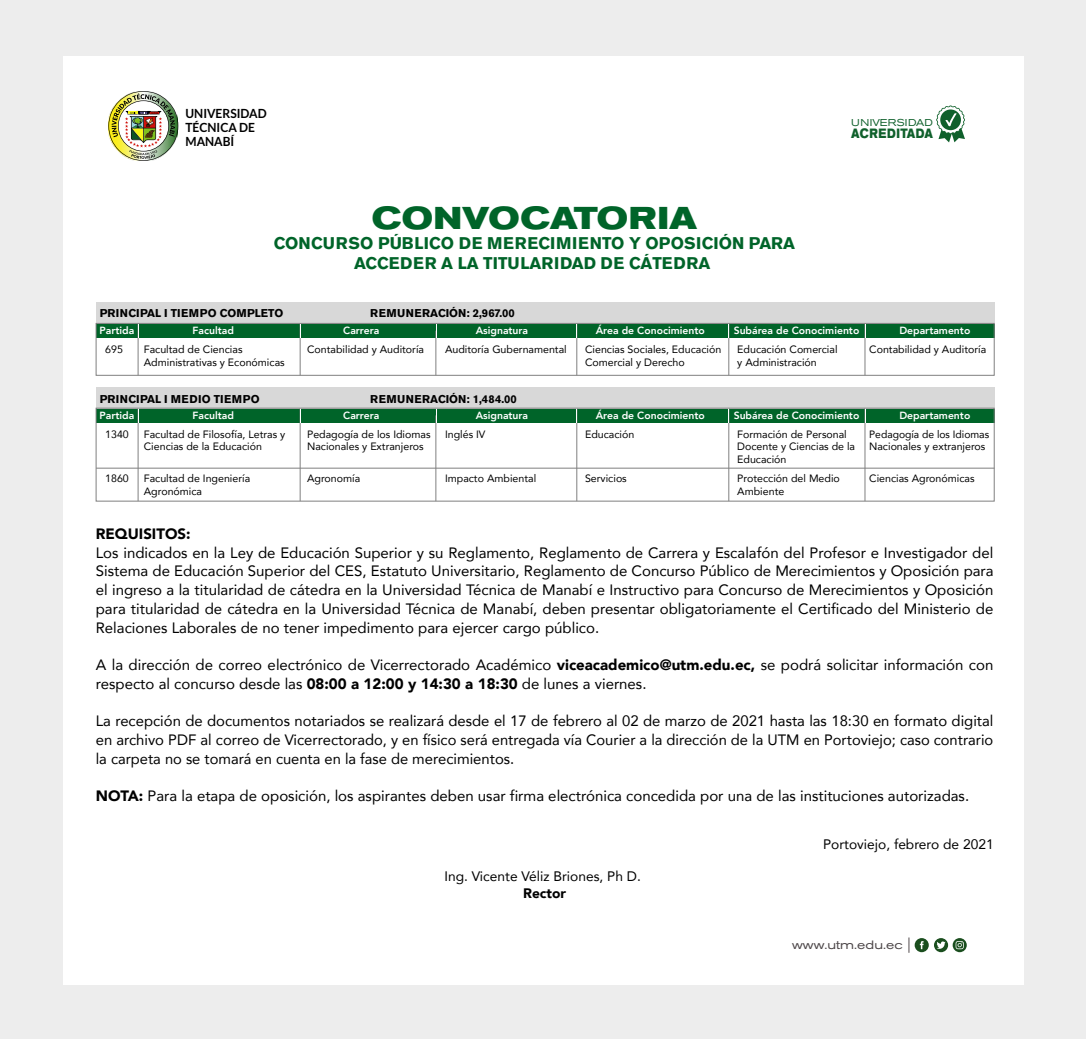
<style>
.page{position:relative;width:1086px;height:1039px;background:#fff}
.page>*{position:absolute;margin:0;border:0;box-sizing:border-box;transform-origin:0 0}
.t1{font:700 expanded 31.25px "Akzidenz Grotesk BE";color:#006429}
.t2{font:700 16.75px/20px "Akzidenz Grotesk BE";color:#006429;text-align:center}
.t3{font:15px/18.8px "Avenir";color:#000;text-align:justify}
.t4{font:900 15px "Avenir";color:#000}
.t5{font:13.75px "Avenir";color:#000}
.t6{font:900 13.75px "Avenir";color:#000}
.t7{font:700 expanded 13.38px "Akzidenz Grotesk BE";letter-spacing:.04em;color:#0f602b;scale:.71 1}
.t8{font:700 12.62px/14px "Lato";color:#000;scale:.95 1}
.t9{font:expanded 12px "Akzidenz Grotesk BE";color:#4d4749}
.t10{font:700 11.25px "Akzidenz Grotesk BE";letter-spacing:.02em;color:#000}
.t11{font:700 11.25px "Akzidenz Grotesk BE";color:#000}
.t12{font:700 11.25px "Akzidenz Grotesk BE";letter-spacing:.04em;color:#000}
.t13{font:10.62px "Avenir";color:#000}
.t14{font:800 10.38px "Avenir";color:#fff}
.t15{font:expanded 9.88px "Akzidenz Grotesk BE";letter-spacing:.02em;color:#0f602b}
.s1{font-weight:900}
</style>
<div class="page">
<div style="left:0;top:0;width:1085px;height:1038px;background:#ededed"></div>
<div style="left:63px;top:56px;width:960px;height:928px;background:#fff"></div>
<svg style="left:914px;top:937px;width:14px;height:15px"></svg>
<svg style="left:933px;top:937px;width:14px;height:15px"></svg>
<svg style="left:952px;top:937px;width:14px;height:15px"></svg>
<svg style="left:919px;top:940px;width:4px;height:9px"></svg>
<svg style="left:936px;top:941px;width:9px;height:7px"></svg>
<svg style="left:955px;top:940px;width:8px;height:9px"></svg>
<svg style="left:908px;top:937px;width:1px;height:15px"></svg>
<svg style="left:936px;top:105px;width:28px;height:37px"></svg>
<div style="left:96px;top:323px;width:897px;height:15px;background:#006429"></div>
<div style="left:96px;top:302px;width:898px;height:22px;background:#d8d8d8"></div>
<hr style="left:138px;top:323px;width:1px;height:52px;background:#808080">
<svg style="left:138px;top:325px;width:1px;height:13px"></svg>
<hr style="left:300px;top:323px;width:1px;height:52px;background:#808080">
<svg style="left:300px;top:325px;width:1px;height:13px"></svg>
<hr style="left:576px;top:323px;width:1px;height:52px;background:#808080">
<svg style="left:576px;top:325px;width:1px;height:13px"></svg>
<hr style="left:728px;top:323px;width:1px;height:52px;background:#808080">
<svg style="left:728px;top:325px;width:1px;height:13px"></svg>
<hr style="left:864px;top:323px;width:1px;height:52px;background:#808080">
<svg style="left:864px;top:325px;width:1px;height:13px"></svg>
<hr style="left:435px;top:330px;width:1px;height:45px;background:#808080">
<div style="left:96px;top:323px;width:898px;height:52px;border:1px solid #808080"></div>
<div style="left:96px;top:408px;width:897px;height:14px;background:#006429"></div>
<div style="left:96px;top:387px;width:898px;height:21px;background:#d8d8d8"></div>
<hr style="left:138px;top:408px;width:1px;height:93px;background:#808080">
<svg style="left:138px;top:410px;width:1px;height:12px"></svg>
<hr style="left:300px;top:408px;width:1px;height:93px;background:#808080">
<svg style="left:300px;top:410px;width:1px;height:12px"></svg>
<hr style="left:576px;top:408px;width:1px;height:93px;background:#808080">
<svg style="left:576px;top:410px;width:1px;height:12px"></svg>
<hr style="left:728px;top:408px;width:1px;height:93px;background:#808080">
<svg style="left:728px;top:410px;width:1px;height:12px"></svg>
<hr style="left:864px;top:408px;width:1px;height:93px;background:#808080">
<svg style="left:864px;top:410px;width:1px;height:12px"></svg>
<hr style="left:435px;top:415px;width:1px;height:86px;background:#808080">
<div style="left:96px;top:408px;width:898px;height:93px;border:1px solid #808080"></div>
<hr style="left:96px;top:468px;width:898px;height:1px;background:#808080">
<img style="left:108px;top:91px;width:70px;height:70px">
<p class="t8" style="left:185px;top:106px;width:87px">UNIVERSIDAD<br>TÉCNICA DE<br>MANABÍ</p>
<h1 class="t1" style="left:371px;top:199px;width:327px">CONVOCATORIA</h1>
<p class="t2" style="left:274px;top:233px;width:522px">CONCURSO PÚBLICO DE MERECIMIENTO Y OPOSICIÓN PARA<br>ACCEDER A LA TITULARIDAD DE CÁTEDRA</p>
<p class="t15" style="left:851px;top:116px;width:83px">UNIVERSIDAD</p>
<p class="t7" style="left:851px;top:125px;width:117px">ACREDITADA</p>
<p class="t11" style="left:100px;top:307px;width:185px">PRINCIPAL I TIEMPO COMPLETO</p>
<p class="t10" style="left:370px;top:307px;width:146px">REMUNERACIÓN: 2,967.00</p>
<p class="t13" style="left:105px;top:341px;width:19px">695</p>
<p class="t13" style="left:144px;top:341px;width:100px">Facultad de Ciencias</p>
<p class="t13" style="left:307px;top:341px;width:118px">Contabilidad y Auditoría</p>
<p class="t13" style="left:445px;top:341px;width:123px">Auditoría Gubernamental</p>
<p class="t13" style="left:585px;top:341px;width:138px">Ciencias Sociales, Educación</p>
<p class="t13" style="left:737px;top:341px;width:102px">Educación Comercial</p>
<p class="t13" style="left:868px;top:341px;width:118px">Contabilidad y Auditoría</p>
<p class="t13" style="left:144px;top:353px;width:142px">Administrativas y Económicas</p>
<p class="t13" style="left:585px;top:353px;width:101px">Comercial y Derecho</p>
<p class="t13" style="left:737px;top:353px;width:81px">y Administración</p>
<p class="t14" style="left:99px;top:322px;width:36px">Partida</p>
<p class="t14" style="left:192px;top:322px;width:43px">Facultad</p>
<p class="t14" style="left:343px;top:322px;width:38px">Carrera</p>
<p class="t14" style="left:475px;top:322px;width:54px">Asignatura</p>
<p class="t14" style="left:595px;top:322px;width:111px">Área de Conocimiento</p>
<p class="t14" style="left:733px;top:322px;width:127px">Subárea de Conocimiento</p>
<p class="t14" style="left:899px;top:322px;width:72px">Departamento</p>
<p class="t12" style="left:100px;top:392px;width:161px">PRINCIPAL I MEDIO TIEMPO</p>
<p class="t10" style="left:370px;top:392px;width:148px">REMUNERACIÓN: 1,484.00</p>
<p class="t13" style="left:105px;top:426px;width:25px">1340</p>
<p class="t13" style="left:144px;top:426px;width:143px">Facultad de Filosofía, Letras y</p>
<p class="t13" style="left:307px;top:426px;width:125px">Pedagogía de los Idiomas</p>
<p class="t13" style="left:445px;top:426px;width:42px">Inglés IV</p>
<p class="t13" style="left:585px;top:426px;width:51px">Educación</p>
<p class="t13" style="left:737px;top:426px;width:111px">Formación de Personal</p>
<p class="t13" style="left:868px;top:426px;width:122px">Pedagogía de los Idiomas</p>
<p class="t13" style="left:144px;top:438px;width:120px">Ciencias de la Educación</p>
<p class="t13" style="left:307px;top:438px;width:118px">Nacionales y Extranjeros</p>
<p class="t13" style="left:737px;top:438px;width:119px">Docente y Ciencias de la</p>
<p class="t13" style="left:868px;top:438px;width:118px">Nacionales y extranjeros</p>
<p class="t13" style="left:737px;top:450px;width:51px">Educación</p>
<p class="t13" style="left:105px;top:470px;width:25px">1860</p>
<p class="t13" style="left:144px;top:470px;width:108px">Facultad de Ingeniería</p>
<p class="t13" style="left:307px;top:470px;width:55px">Agronomía</p>
<p class="t13" style="left:445px;top:470px;width:93px">Impacto Ambiental</p>
<p class="t13" style="left:585px;top:470px;width:43px">Servicios</p>
<p class="t13" style="left:737px;top:470px;width:104px">Protección del Medio</p>
<p class="t13" style="left:868px;top:470px;width:107px">Ciencias Agronómicas</p>
<p class="t13" style="left:144px;top:482px;width:60px">Agronómica</p>
<p class="t13" style="left:737px;top:482px;width:49px">Ambiente</p>
<p class="t14" style="left:99px;top:407px;width:36px">Partida</p>
<p class="t14" style="left:192px;top:407px;width:43px">Facultad</p>
<p class="t14" style="left:343px;top:407px;width:38px">Carrera</p>
<p class="t14" style="left:475px;top:407px;width:54px">Asignatura</p>
<p class="t14" style="left:595px;top:407px;width:111px">Área de Conocimiento</p>
<p class="t14" style="left:733px;top:407px;width:127px">Subárea de Conocimiento</p>
<p class="t14" style="left:899px;top:407px;width:72px">Departamento</p>
<p class="t4" style="left:96px;top:520px;width:96px">REQUISITOS:</p>
<p class="t3" style="left:96px;top:542px;width:899px">Los indicados en la Ley de Educación Superior y su Reglamento, Reglamento de Carrera y Escalafón del Profesor e Investigador del Sistema de Educación Superior del CES, Estatuto Universitario, Reglamento de Concurso Público de Merecimientos y Oposición para el ingreso a la titularidad de cátedra en la Universidad Técnica de Manabí e Instructivo para Concurso de Merecimientos y Oposición para titularidad de cátedra en la Universidad Técnica de Manabí, deben presentar obligatoriamente el Certificado del Ministerio de Relaciones Laborales de no tener impedimento para ejercer cargo público.</p>
<p class="t3" style="left:96px;top:655px;width:898px">A la dirección de correo electrónico de Vicerrectorado Académico <span class="s1">viceacademico@utm.edu.ec,</span> se podrá solicitar información con respecto al concurso desde las <span class="s1">08:00 a 12:00 y 14:30 a 18:30</span> de lunes a viernes.</p>
<p class="t3" style="left:96px;top:711px;width:898px">La recepción de documentos notariados se realizará desde el 17 de febrero al 02 de marzo de 2021 hasta las 18:30 en formato digital en archivo PDF al correo de Vicerrectorado, y en físico será entregada vía Courier a la dirección de la UTM en Portoviejo; caso contrario la carpeta no se tomará en cuenta en la fase de merecimientos.</p>
<p class="t3" style="left:96px;top:786px;width:874px"><span class="s1">NOTA:</span> Para la etapa de oposición, los aspirantes deben usar firma electrónica concedida por una de las instituciones autorizadas.</p>
<p class="t5" style="left:444px;top:865px;width:198px">Ing. Vicente Véliz Briones, Ph D.</p>
<p class="t6" style="left:523px;top:880px;width:45px">Rector</p>
<p class="t5" style="left:822px;top:833px;width:172px">Portoviejo, febrero de 2021</p>
<p class="t9" style="left:791px;top:937px;width:112px">www.utm.edu.ec</p>
</div>
